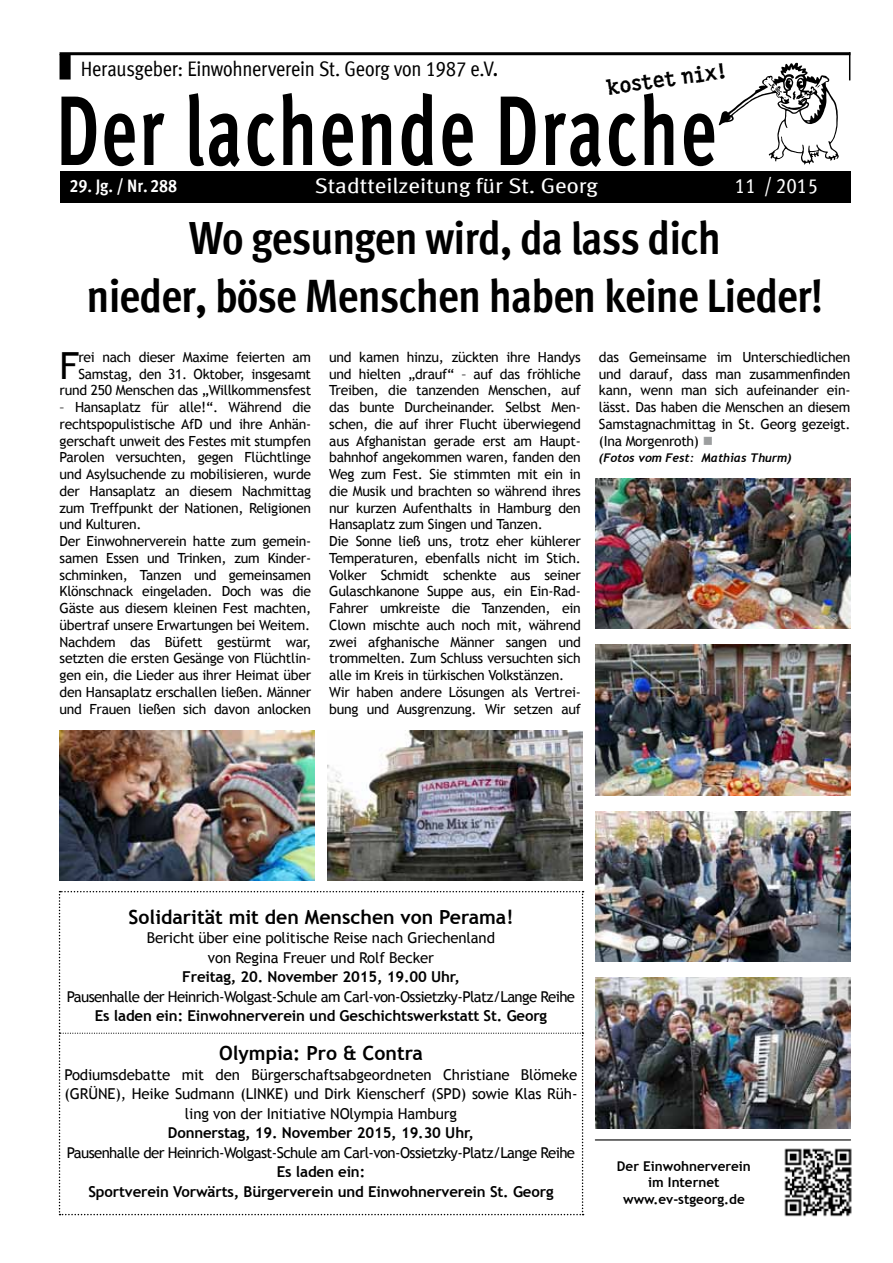
<style>
.page{position:relative;width:893px;height:1263px;background:#fff}
.page>*{position:absolute;margin:0;border:0;box-sizing:border-box;transform-origin:0 0}
.t1{font:98.85px "Meta Cond LF Bold";letter-spacing:.025em;color:#000;scale:.8 1}
.t2{font:700 46.5px/58.5px "Meta Cond";letter-spacing:-.02em;color:#000;text-align:center}
.t3{font:37.35px "Trebuchet MS";color:#000}
.t4{font:21px "Meta Cond LF Book";letter-spacing:-.015em;color:#000}
.t5{font:21px "Meta Cond LF Book";color:#fff;scale:1.25 1}
.t6{font:700 21px "Regenbogen";color:#000}
.t7{font:21px "Meta Cond LF Book";color:#fff}
.t8{font:700 19.5px "Trebuchet MS";color:#000}
.t9{font:18px "Meta Cond LF Bold";color:#fff}
.t10{font:15px/19.5px "Trebuchet MS";letter-spacing:-.01em;color:#000;text-align:center}
.t11{font:700 15px/19.5px "Trebuchet MS";letter-spacing:-.01em;color:#000;text-align:center}
.t12{font:15px "Trebuchet MS";letter-spacing:-.04em;color:#000}
.t13{font:13.95px/16.8px "Trebuchet MS";letter-spacing:-.02em;color:#000}
.t14{font:700 13.5px/16.5px "Trebuchet MS";color:#000;text-align:center}
.t15{font:italic 700 12px "Trebuchet";color:#000}
.s1{font-family:"Myriad Pro";font-weight:600}
.s2{color:#9c9e9f}
</style>
<div class="page">
<div style="left:60px;top:171px;width:790px;height:32px;background:#000"></div>
<hr style="left:60px;top:52px;width:790px;height:3px;background:#000">
<div style="left:60px;top:55px;width:10px;height:24px;background:#000"></div>
<div style="left:60px;top:54px;width:11px;height:26px;border:2px solid #000"></div>
<svg style="left:849px;top:52px;width:1px;height:28px"></svg>
<svg style="left:719px;top:63px;width:120px;height:102px"></svg>
<img style="left:784px;top:1148px;width:68px;height:69px">
<hr style="left:595px;top:1139px;width:255px;height:1px;background:#000">
<img style="left:327px;top:730px;width:256px;height:151px">
<img style="left:60px;top:730px;width:255px;height:151px">
<img style="left:595px;top:478px;width:255px;height:151px">
<img style="left:595px;top:645px;width:255px;height:150px">
<img style="left:595px;top:978px;width:255px;height:150px">
<svg style="left:59px;top:891px;width:525px;height:324px"></svg>
<img style="left:595px;top:811px;width:255px;height:151px">
<h3 class="t4" style="left:81px;top:57px;width:419px">Herausgeber: Einwohnerverein St. Georg von 1987 e.V<span class="s1">.</span></h3>
<h3 class="t6" style="left:605px;top:74px;width:122px;rotate:-8deg">kostet nix!</h3>
<h1 class="t1" style="left:56px;top:73px;width:827px">Der lachende Drache</h1>
<p class="t9" style="left:69px;top:175px;width:109px">29. Jg. / Nr. 288</p>
<h3 class="t5" style="left:315px;top:174px;width:228px">Stadtteilzeitung für St. Georg</h3>
<h3 class="t7" style="left:735px;top:174px;width:85px">11 / 2015</h3>
<h2 class="t2" style="left:87px;top:208px;width:738px">Wo gesungen wird, da lass dich<br>nieder, böse Menschen haben keine Lieder!</h2>
<p class="t13" style="left:60px;top:349px;width:253px;text-align:right">rei nach dieser Maxime feierten am<br>Samstag, den 31. Oktober, insgesamt rund 250 Menschen das „Willkommensfest</p>
<p class="t13" style="left:60px;top:399px;width:253px">– Hansaplatz für alle!“. Während die rechtspopulistische AfD und ihre Anhän&shy;gerschaft unweit des Festes mit stumpfen Parolen versuchten, gegen Flüchtlinge und Asylsuchende zu mobilisieren, wurde der Hansaplatz an diesem Nachmittag zum Treffpunkt der Nationen, Religionen und Kulturen.<br>Der Einwohnerverein hatte zum gemein&shy;samen Essen und Trinken, zum Kinder&shy;schminken, Tanzen und gemeinsamen Klönschnack eingeladen. Doch was die Gäste aus diesem kleinen Fest machten, übertraf unsere Erwartungen bei Weitem.<br>Nachdem das Büfett gestürmt war, setzten die ersten Gesänge von Flüchtlin&shy;gen ein, die Lieder aus ihrer Heimat über den Hansaplatz erschallen ließen. Männer und Frauen ließen sich davon anlocken</p>
<h3 class="t3" style="left:60px;top:343px;width:21px">F</h3>
<p class="t13" style="left:329px;top:349px;width:253px">und kamen hinzu, zückten ihre Handys und hielten „drauf“ – auf das fröhliche Treiben, die tanzenden Menschen, auf das bunte Durcheinander. Selbst Men&shy;schen, die auf ihrer Flucht überwiegend aus Afghanistan gerade erst am Haupt&shy;bahnhof angekommen waren, fanden den Weg zum Fest. Sie stimmten mit ein in die Musik und brachten so während ihres nur kurzen Aufenthalts in Hamburg den Hansaplatz zum Singen und Tanzen.<br>Die Sonne ließ uns, trotz eher kühlerer Temperaturen, ebenfalls nicht im Stich.<br>Volker Schmidt schenkte aus seiner Gulaschkanone Suppe aus, ein Ein-Rad-Fahrer umkreiste die Tanzenden, ein Clown mischte auch noch mit, während zwei afghanische Männer sangen und trommelten. Zum Schluss versuchten sich alle im Kreis in türkischen Volkstänzen.<br>Wir haben andere Lösungen als Vertrei&shy;bung und Ausgrenzung. Wir setzen auf</p>
<p class="t13" style="left:599px;top:349px;width:253px;text-align:justify">das Gemeinsame im Unterschiedlichen und darauf, dass man zusammenfinden kann, wenn man sich aufeinander ein&shy;lässt. Das haben die Menschen an diesem Samstagnachmittag in St. Georg gezeigt. (Ina Morgenroth) <span class="s2">■</span></p>
<p class="t15" style="left:599px;top:451px;width:194px">(Fotos vom Fest: Mathias Thurm)</p>
<h3 class="t8" style="left:129px;top:905px;width:386px">Solidarität mit den Menschen von Perama!</h3>
<p class="t10" style="left:147px;top:928px;width:350px">Bericht über eine politische Reise nach Griechenland von Regina Freuer und Rolf Becker</p>
<p class="t11" style="left:182px;top:967px;width:279px">Freitag, 20. November 2015, 19.00 Uhr,</p>
<p class="t12" style="left:67px;top:988px;width:510px">Pausenhalle der Heinrich-Wolgast-Schule am Carl-von-Ossietzky-Platz/Lange Reihe</p>
<p class="t11" style="left:95px;top:1006px;width:454px">Es laden ein: Einwohnerverein und Geschichtswerkstatt St. Georg</p>
<h3 class="t8" style="left:219px;top:1041px;width:205px">Olympia: Pro &amp; Contra</h3>
<p class="t10" style="left:65px;top:1065px;width:514px">Podiumsdebatte mit den Bürgerschaftsabgeordneten Christiane Blömeke (GRÜNE), Heike Sudmann (LINKE) und Dirk Kienscherf (SPD) sowie Klas Rüh&shy;ling von der Initiative NOlympia Hamburg</p>
<p class="t11" style="left:168px;top:1123px;width:308px">Donnerstag, 19. November 2015, 19.30 Uhr,</p>
<p class="t12" style="left:67px;top:1144px;width:510px">Pausenhalle der Heinrich-Wolgast-Schule am Carl-von-Ossietzky-Platz/Lange Reihe</p>
<p class="t11" style="left:88px;top:1162px;width:467px">Es laden ein:<br>Sportverein Vorwärts, Bürgerverein und Einwohnerverein St. Georg</p>
<p class="t14" style="left:617px;top:1158px;width:136px">Der Einwohnerverein im Internet www.ev-stgeorg.de</p>
</div>
